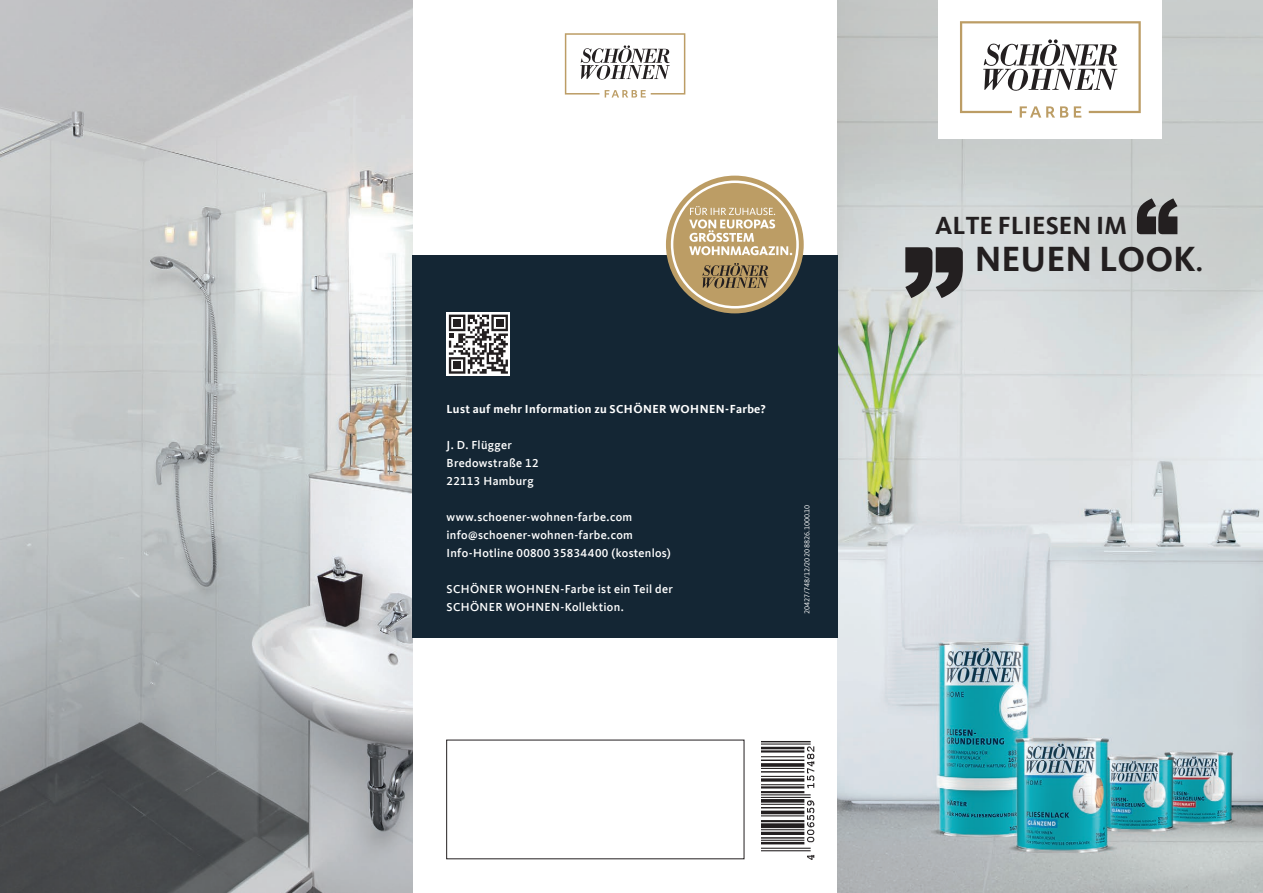
<style>
.page{position:relative;width:1263px;height:893px;background:#fff}
.page>*{position:absolute;margin:0;border:0;box-sizing:border-box;transform-origin:0 0}
.t1{font:700 36px "Kievit Offc Pro";color:#231f20}
.t2{font:700 25.5px "Kievit Offc Pro";color:#231f20}
.t3{font:500 12px/18px "Kievit Offc Pro";letter-spacing:.03em;color:#fff}
.t4{font:700 12px "Kievit Offc Pro";letter-spacing:.03em;color:#fff}
.t5{font:7.5px "Kievit Offc Pro";letter-spacing:-.01em;color:#fff}
.s1{font-size:25.5px}
</style>
<div class="page">
<img style="left:838px;top:0;width:425px;height:893px">
<img style="left:0;top:0;width:412px;height:893px">
<div style="left:939px;top:0;width:223px;height:139px;background:#fff"></div>
<svg style="left:960px;top:21px;width:181px;height:97px"></svg>
<svg style="left:565px;top:33px;width:120px;height:65px"></svg>
<div style="left:412px;top:255px;width:426px;height:383px;background:#142634"></div>
<svg style="left:446px;top:312px;width:64px;height:64px"></svg>
<svg style="left:449px;top:315px;width:59px;height:59px;background:#8b898a"></svg>
<div style="left:666px;top:176px;width:138px;height:137px;background:#bc9d65;border-radius:50%"></div>
<svg style="left:671px;top:181px;width:128px;height:127px"></svg>
<img style="left:761px;top:741px;width:54px;height:119px">
<svg style="left:905px;top:247px;width:58px;height:51px;background:#575657"></svg>
<svg style="left:1137px;top:198px;width:40px;height:36px"></svg>
<p class="t4" style="left:446px;top:402px;width:321px">Lust auf mehr Information zu SCHÖNER WOHNEN-Farbe?</p>
<p class="t3" style="left:446px;top:436px;width:94px">J. D. Flügger<br>Bredowstraße 12<br>22113 Hamburg</p>
<p class="t3" style="left:446px;top:508px;width:226px">www.schoener-wohnen-farbe.com info@schoener-wohnen-farbe.com<br>Info-Hotline 00800 35834400 (kostenlos)</p>
<p class="t3" style="left:446px;top:580px;width:228px">SCHÖNER WOHNEN-Farbe ist ein Teil der<br>SCHÖNER WOHNEN-Kollektion.</p>
<p class="t5" style="left:802px;top:614px;width:111px;rotate:-90deg">20427/748/12/2020 8826.1000.10</p>
<h2 class="t2" style="left:935px;top:210px;width:193px">ALTE FLIESEN IM</h2>
<h1 class="t1" style="left:975px;top:238px;width:230px">NEUEN LOOK<span class="s1">.</span></h1>
</div>
